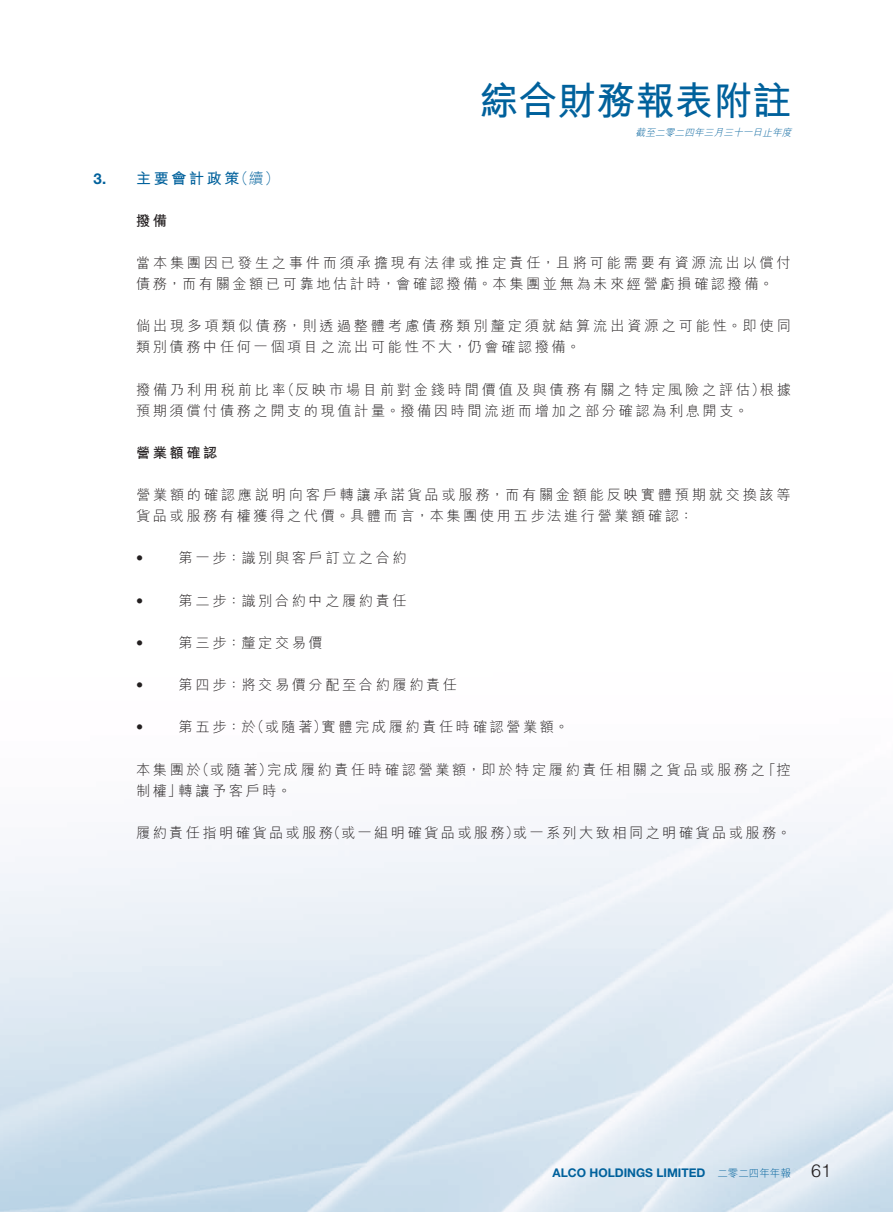
<style>
.page{position:relative;width:893px;height:1212px;background:#fff}
.page>*{position:absolute;margin:0;border:0;box-sizing:border-box;transform-origin:0 0}
.t1{font:700 39px "M Hei HK";color:#00619c}
.t2{font:300 18px "Helvetica LT Std";color:#231f20}
._01_Heading_1{font:700 15px "M Hei HK";letter-spacing:.18em;color:#00619c}
._00_Body_text{font:300 14.25px/21px "M Hei HK";letter-spacing:.18em;color:#231f20}
._00_Body_text-2{font:300 14.25px/21px "M Hei HK";letter-spacing:.2em;color:#231f20}
._02_Heading_2{font:700 14.25px "M Hei HK";letter-spacing:.18em;color:#231f20}
._00_Body_text-3{font:300 14.25px "Helvetica LT Std";color:#231f20}
.t3{font:700 12px "Helvetica Neue LT Std";color:#00619c}
.t4{font:italic 300 9.75px "M Hei HK";color:#00619c}
.s1{font-family:"Helvetica Neue LT Std"}
.s2{font-weight:300}
.s3{font-family:"M Hei HK";font-weight:300;font-size:10.5px}
</style>
<div class="page">
<h1 class="t1" style="left:480px;top:72px;width:313px">綜合財務報表附註</h1>
<p class="t4" style="left:636px;top:128px;width:160px">截至二零二四年三月三十一日止年度</p>
<p class="_01_Heading_1" style="left:94px;top:167px;width:187px"><span class="s1">3.</span> 主要會計政策<span class="s2">（續）</span></p>
<p class="_02_Heading_2" style="left:136px;top:210px;width:33px">撥備</p>
<p class="_00_Body_text" style="left:136px;top:252px;width:656px">當本集團因已發生之事件而須承擔現有法律或推定責任，且將可能需要有資源流出以償付債務，而有關金額已可靠地估計時，會確認撥備。本集團並無為未來經營虧損確認撥備。</p>
<p class="_00_Body_text-2" style="left:136px;top:315px;width:656px">倘出現多項類似債務，則透過整體考慮債務類別釐定須就結算流出資源之可能性。即使同類別債務中任何一個項目之流出可能性不大，仍會確認撥備。</p>
<p class="_00_Body_text" style="left:136px;top:379px;width:656px">撥備乃利用稅前比率（反映市場目前對金錢時間價值及與債務有關之特定風險之評估）根據預期須償付債務之開支的現值計量。撥備因時間流逝而增加之部分確認為利息開支。</p>
<p class="_02_Heading_2" style="left:136px;top:442px;width:83px">營業額確認</p>
<p class="_00_Body_text" style="left:136px;top:484px;width:656px">營業額的確認應說明向客戶轉讓承諾貨品或服務，而有關金額能反映實體預期就交換該等貨品或服務有權獲得之代價。具體而言，本集團使用五步法進行營業額確認：</p>
<p class="_00_Body_text-3" style="left:136px;top:549px;width:9px">•</p>
<p class="_00_Body_text" style="left:179px;top:547px;width:230px">第一步：識別與客戶訂立之合約</p>
<p class="_00_Body_text-3" style="left:136px;top:592px;width:9px">•</p>
<p class="_00_Body_text" style="left:179px;top:590px;width:230px">第二步：識別合約中之履約責任</p>
<p class="_00_Body_text-3" style="left:136px;top:634px;width:9px">•</p>
<p class="_00_Body_text" style="left:179px;top:632px;width:146px">第三步：釐定交易價</p>
<p class="_00_Body_text-3" style="left:136px;top:676px;width:9px">•</p>
<p class="_00_Body_text" style="left:179px;top:674px;width:280px">第四步：將交易價分配至合約履約責任</p>
<p class="_00_Body_text-3" style="left:136px;top:718px;width:9px">•</p>
<p class="_00_Body_text" style="left:179px;top:716px;width:392px">第五步：於（或隨著）實體完成履約責任時確認營業額。</p>
<p class="_00_Body_text" style="left:136px;top:759px;width:656px">本集團於（或隨著）完成履約責任時確認營業額，即於特定履約責任相關之貨品或服務之「控制權」轉讓予客戶時。</p>
<p class="_00_Body_text" style="left:136px;top:822px;width:656px">履約責任指明確貨品或服務（或一組明確貨品或服務）或一系列大致相同之明確貨品或服務。</p>
<p class="t3" style="left:552px;top:1165px;width:240px">ALCO HOLDINGS LIMITED <span class="s3">二零二四年年報</span></p>
<p class="t2" style="left:811px;top:1159px;width:22px">61</p>
</div>
